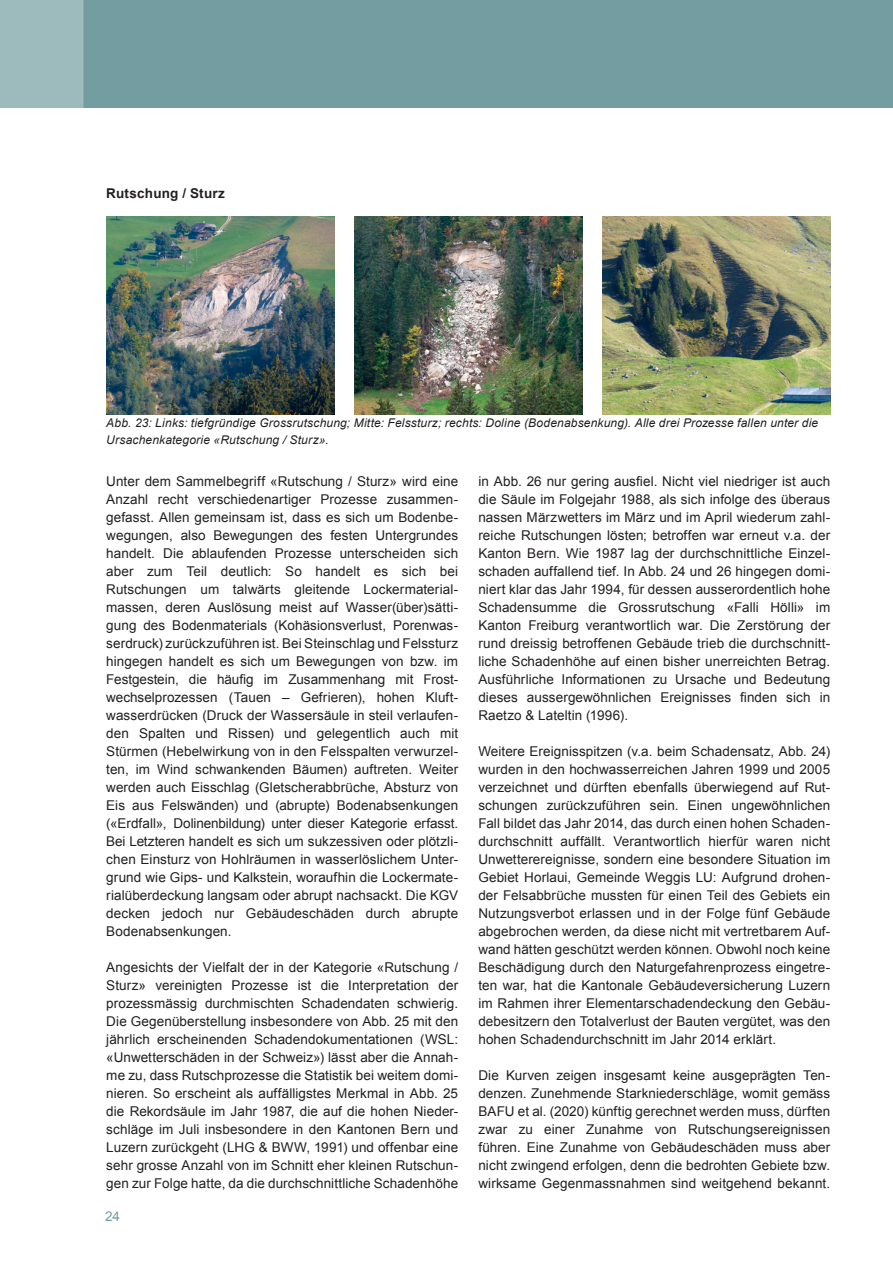
<style>
.page{position:relative;width:893px;height:1263px;background:#fff}
.page>*{position:absolute;margin:0;border:0;box-sizing:border-box;transform-origin:0 0}
.t1{font:13.5px/18px "Arial";letter-spacing:.005em;color:#231f20;text-align:justify}
.t2{font:700 13.5px "Arial";letter-spacing:.015em;color:#231f20}
.t3{font:13.5px "Arial";color:#749da1}
.t4{font:italic 12px/16.5px "Arial";letter-spacing:.015em;color:#231f20}
</style>
<div class="page">
<div style="left:83px;top:0;width:810px;height:108px;background:#749da1"></div>
<div style="left:0;top:0;width:83px;height:108px;background:#9dbabd"></div>
<img style="left:106px;top:216px;width:228px;height:198px">
<img style="left:354px;top:216px;width:228px;height:198px">
<img style="left:602px;top:216px;width:228px;height:198px">
<p class="t2" style="left:106px;top:184px;width:120px">Rutschung / Sturz</p>
<p class="t4" style="left:106px;top:415px;width:713px">Abb. 23: Links: tiefgründige Grossrutschung; Mitte: Felssturz; rechts: Doline (Bodenabsenkung). Alle drei Prozesse fallen unter die<br>Ursachenkategorie «Rutschung / Sturz».</p>
<p class="t1" style="left:106px;top:472px;width:353px">Unter dem Sammelbegriff «Rutschung / Sturz» wird eine Anzahl recht verschiedenartiger Prozesse zusammen&shy;gefasst. Allen gemeinsam ist, dass es sich um Bodenbe&shy;wegungen, also Bewegungen des festen Untergrundes handelt. Die ablaufenden Prozesse unterscheiden sich aber zum Teil deutlich: So handelt es sich bei Rutschungen um talwärts gleitende Lockermaterial&shy;massen, deren Auslösung meist auf Wasser(über)sätti&shy;gung des Bodenmaterials (Kohäsionsverlust, Porenwas&shy;serdruck) zurückzuführen ist. Bei Steinschlag und Felssturz hingegen handelt es sich um Bewegungen von bzw. im Festgestein, die häufig im Zusammenhang mit Frost&shy;wechselprozessen (Tauen – Gefrieren), hohen Kluft&shy;wasserdrücken (Druck der Wassersäule in steil verlaufen&shy;den Spalten und Rissen) und gelegentlich auch mit Stürmen (Hebelwirkung von in den Felsspalten verwurzel&shy;ten, im Wind schwankenden Bäumen) auftreten. Weiter werden auch Eisschlag (Gletscherabbrüche, Absturz von Eis aus Felswänden) und (abrupte) Bodenabsenkungen («Erdfall», Dolinenbildung) unter dieser Kategorie erfasst.<br>Bei Letzteren handelt es sich um sukzessiven oder plötzli&shy;chen Einsturz von Hohlräumen in wasserlöslichem Unter&shy;grund wie Gips- und Kalkstein, woraufhin die Lockermate&shy;rialüberdeckung langsam oder abrupt nachsackt. Die KGV decken jedoch nur Gebäudeschäden durch abrupte Bodenabsenkungen.</p>
<p class="t1" style="left:106px;top:958px;width:353px">Angesichts der Vielfalt der in der Kategorie «Rutschung / Sturz» vereinigten Prozesse ist die Interpretation der prozessmässig durchmischten Schadendaten schwierig.<br>Die Gegenüberstellung insbesondere von Abb. 25 mit den jährlich erscheinenden Schadendokumentationen (WSL: «Unwetterschäden in der Schweiz») lässt aber die Annah&shy;me zu, dass Rutschprozesse die Statistik bei weitem domi&shy;nieren. So erscheint als auffälligstes Merkmal in Abb. 25 die Rekordsäule im Jahr 1987, die auf die hohen Nieder&shy;schläge im Juli insbesondere in den Kantonen Bern und Luzern zurückgeht (LHG &amp; BWW, 1991) und offenbar eine sehr grosse Anzahl von im Schnitt eher kleinen Rutschun&shy;gen zur Folge hatte, da die durchschnittliche Schadenhöhe</p>
<p class="t3" style="left:105px;top:1207px;width:17px">24</p>
<p class="t1" style="left:478px;top:472px;width:353px">in Abb. 26 nur gering ausfiel. Nicht viel niedriger ist auch die Säule im Folgejahr 1988, als sich infolge des überaus nassen Märzwetters im März und im April wiederum zahl&shy;reiche Rutschungen lösten; betroffen war erneut v.a. der Kanton Bern. Wie 1987 lag der durchschnittliche Einzel&shy;schaden auffallend tief. In Abb. 24 und 26 hingegen domi&shy;niert klar das Jahr 1994, für dessen ausserordentlich hohe Schadensumme die Grossrutschung «Falli Hölli» im Kanton Freiburg verantwortlich war. Die Zerstörung der rund dreissig betroffenen Gebäude trieb die durchschnitt&shy;liche Schadenhöhe auf einen bisher unerreichten Betrag.<br>Ausführliche Informationen zu Ursache und Bedeutung dieses aussergewöhnlichen Ereignisses finden sich in Raetzo &amp; Lateltin (1996).</p>
<p class="t1" style="left:478px;top:742px;width:353px">Weitere Ereignisspitzen (v.a. beim Schadensatz, Abb. 24) wurden in den hochwasserreichen Jahren 1999 und 2005 verzeichnet und dürften ebenfalls überwiegend auf Rut&shy;schungen zurückzuführen sein. Einen ungewöhnlichen Fall bildet das Jahr 2014, das durch einen hohen Schaden&shy;durchschnitt auffällt. Verantwortlich hierfür waren nicht Unwetterereignisse, sondern eine besondere Situation im Gebiet Horlaui, Gemeinde Weggis LU: Aufgrund drohen&shy;der Felsabbrüche mussten für einen Teil des Gebiets ein Nutzungsverbot erlassen und in der Folge fünf Gebäude abgebrochen werden, da diese nicht mit vertretbarem Auf&shy;wand hätten geschützt werden können. Obwohl noch keine Beschädigung durch den Naturgefahrenprozess eingetre&shy;ten war, hat die Kantonale Gebäudeversicherung Luzern im Rahmen ihrer Elementarschadendeckung den Gebäu&shy;debesitzern den Totalverlust der Bauten vergütet, was den hohen Schadendurchschnitt im Jahr 2014 erklärt.</p>
<p class="t1" style="left:478px;top:1066px;width:353px">Die Kurven zeigen insgesamt keine ausgeprägten Ten&shy;denzen. Zunehmende Starkniederschläge, womit gemäss BAFU et al. (2020) künftig gerechnet werden muss, dürften zwar zu einer Zunahme von Rutschungsereignissen führen. Eine Zunahme von Gebäudeschäden muss aber nicht zwingend erfolgen, denn die bedrohten Gebiete bzw. wirksame Gegenmassnahmen sind weitgehend bekannt.</p>
</div>
